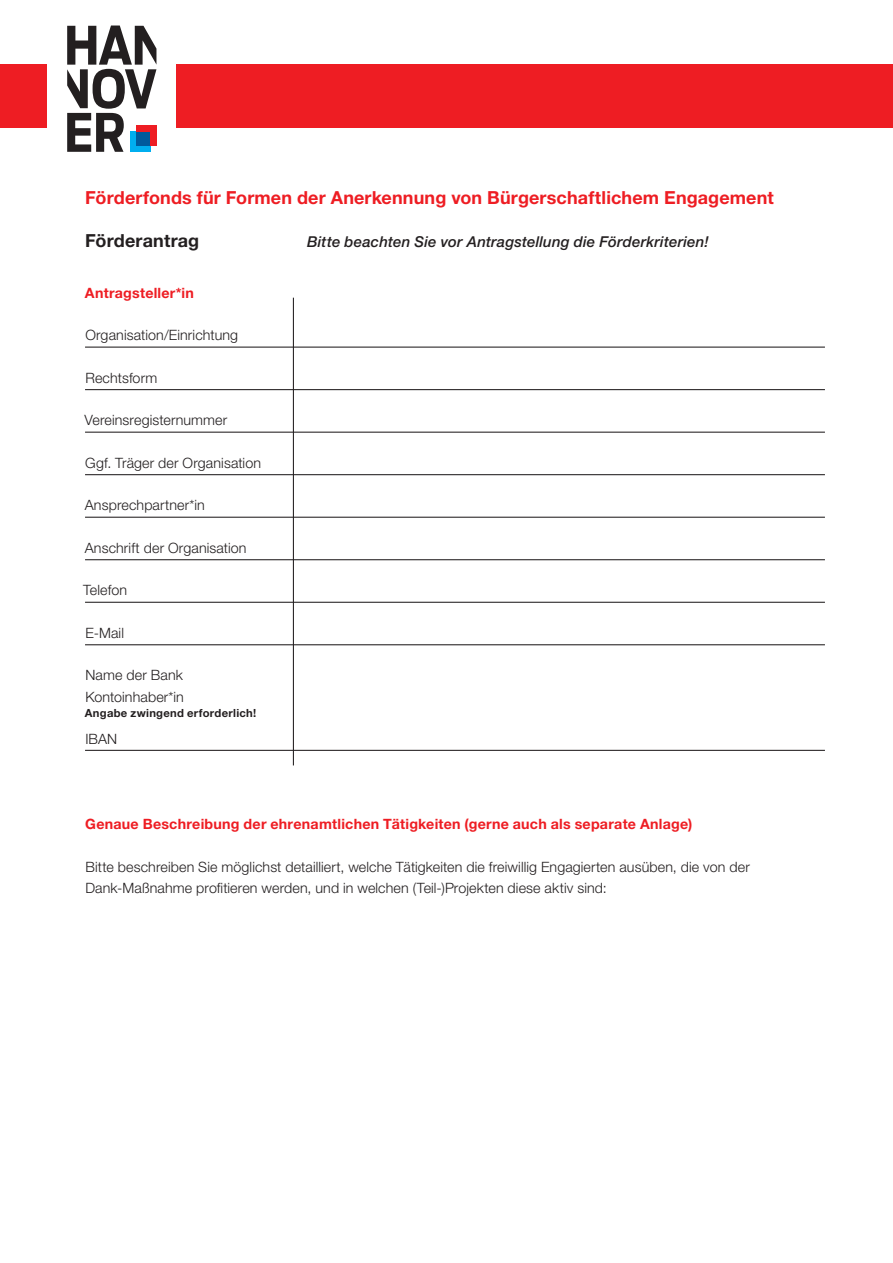
<style>
.page{position:relative;width:893px;height:1263px;background:#fff}
.page>*{position:absolute;margin:0;border:0;box-sizing:border-box;transform-origin:0 0}
.t1{font:700 18px "Helvetica Neue LT Std";letter-spacing:.005em;color:#ee1d23}
.t2{font:700 18px "Helvetica Neue LT Std";letter-spacing:.01em;color:#231f20}
.t3{font:italic 500 15px "Helvetica Neue LT Std";letter-spacing:.01em;color:#231f20}
.t4{font:300 14.25px/21.3px "Helvetica Neue LT Std";letter-spacing:.01em;color:#231f20}
.t5{font:700 14.25px "Helvetica Neue LT Std";letter-spacing:.015em;color:#ee1d23}
.t6{font:700 11.25px "Helvetica Neue LT Std";letter-spacing:.025em;color:#231f20}
</style>
<div class="page">
<hr style="left:293px;top:298px;width:1px;height:467px;background:#231f20">
<div style="left:177px;top:64px;width:716px;height:64px;background:#ee1d23"></div>
<svg style="left:67px;top:26px;width:89px;height:126px"></svg>
<div style="left:0;top:64px;width:47px;height:64px;background:#ee1d23"></div>
<hr style="left:85px;top:347px;width:740px;height:1px;background:#231f20">
<hr style="left:85px;top:389px;width:740px;height:1px;background:#231f20">
<hr style="left:85px;top:432px;width:740px;height:1px;background:#231f20">
<hr style="left:85px;top:474px;width:740px;height:1px;background:#231f20">
<hr style="left:85px;top:517px;width:740px;height:1px;background:#231f20">
<hr style="left:85px;top:559px;width:740px;height:1px;background:#231f20">
<hr style="left:85px;top:750px;width:740px;height:1px;background:#231f20">
<hr style="left:85px;top:602px;width:740px;height:1px;background:#231f20">
<hr style="left:85px;top:644px;width:740px;height:1px;background:#231f20">
<p class="t1" style="left:85px;top:187px;width:690px">Förderfonds für Formen der Anerkennung von Bürgerschaftlichem Engagement</p>
<p class="t2" style="left:85px;top:230px;width:115px">Förderantrag</p>
<p class="t3" style="left:307px;top:233px;width:403px">Bitte beachten Sie vor Antragstellung die Förderkriterien!</p>
<p class="t5" style="left:85px;top:284px;width:111px">Antragsteller*in</p>
<p class="t4" style="left:85px;top:324px;width:154px">Organisation/Einrichtung</p>
<p class="t4" style="left:85px;top:367px;width:73px">Rechtsform</p>
<p class="t4" style="left:85px;top:409px;width:144px">Vereinsregisternummer</p>
<p class="t4" style="left:85px;top:452px;width:177px">Ggf. Träger der Organisation</p>
<p class="t4" style="left:85px;top:494px;width:122px">Ansprechpartner*in</p>
<p class="t4" style="left:85px;top:537px;width:163px">Anschrift der Organisation</p>
<p class="t4" style="left:83px;top:579px;width:45px">Telefon</p>
<p class="t4" style="left:85px;top:622px;width:40px">E-Mail</p>
<p class="t4" style="left:85px;top:664px;width:100px">Name der Bank<br>Kontoinhaber*in</p>
<p class="t6" style="left:85px;top:706px;width:173px">Angabe zwingend erforderlich!</p>
<p class="t4" style="left:85px;top:728px;width:33px">IBAN</p>
<p class="t5" style="left:85px;top:815px;width:608px">Genaue Beschreibung der ehrenamtlichen Tätigkeiten (gerne auch als separate Anlage)</p>
<p class="t4" style="left:85px;top:856px;width:666px">Bitte beschreiben Sie möglichst detailliert, welche Tätigkeiten die freiwillig Engagierten ausüben, die von der<br>Dank-Maßnahme profitieren werden, und in welchen (Teil-)Projekten diese aktiv sind:</p>
</div>
